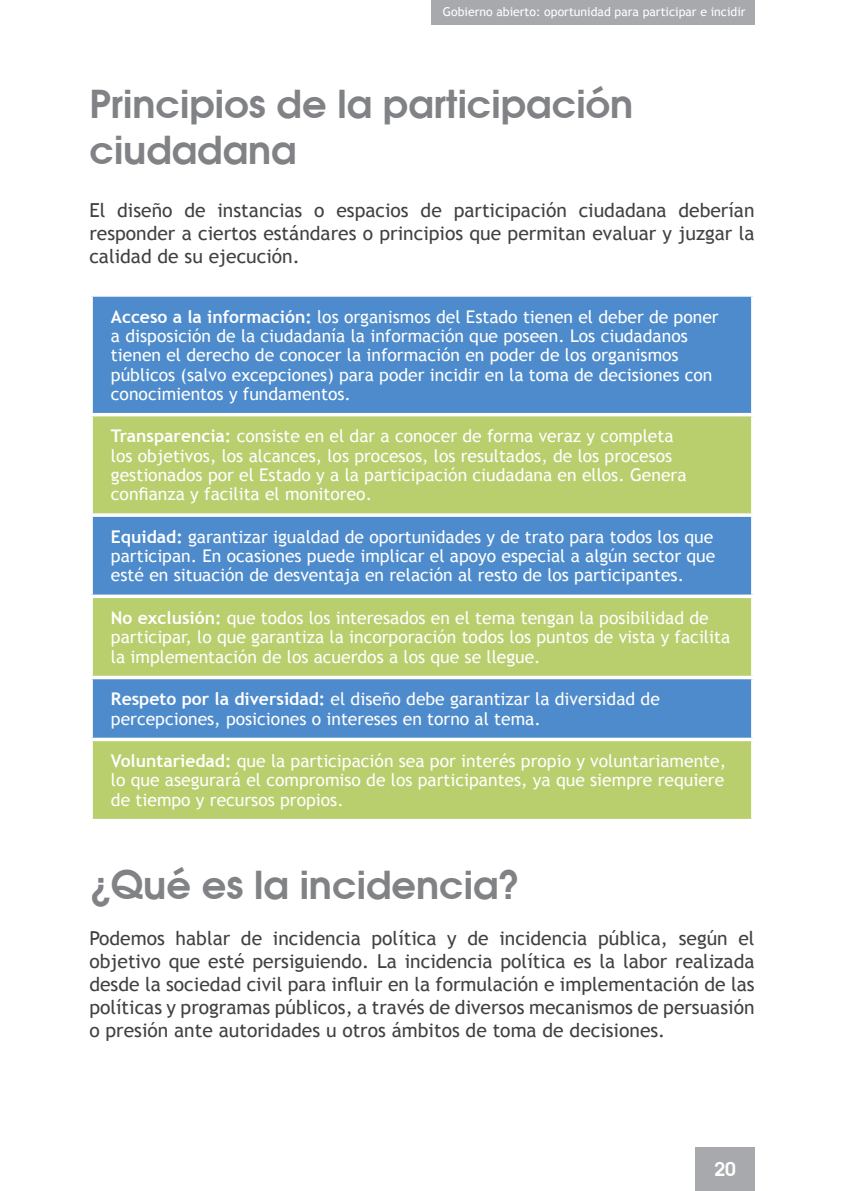
<style>
.page{position:relative;width:844px;height:1191px;background:#fff}
.page>*{position:absolute;margin:0;border:0;box-sizing:border-box;transform-origin:0 0}
.t1{font:600 38.5px/46.2px "Avant Garde";color:#808285}
.t2{font:19.25px/23.1px "Trebuchet MS";color:#414042;text-align:justify}
.t3{font:600 19.25px "Avant Garde";color:#fff}
.t4{font:17.5px/19.2px "Trebuchet MS";color:#fff}
.t5{font:12.25px "Trebuchet MS";color:#fff}
.s1{font-weight:700}
</style>
<div class="page">
<div style="left:695px;top:1147px;width:59px;height:44px;background:#a7a9ac"></div>
<div style="left:430px;top:0;width:324px;height:25px;background:#a7a9ac"></div>
<div style="left:93px;top:297px;width:658px;height:116px;background:#4d8bcc"></div>
<svg style="left:93px;top:416px;width:658px;height:403px;background:#93b68e"></svg>
<svg style="left:91px;top:296px;width:662px;height:1px"></svg>
<svg style="left:91px;top:297px;width:2px;height:116px"></svg>
<svg style="left:91px;top:416px;width:2px;height:97px"></svg>
<svg style="left:91px;top:513px;width:662px;height:4px"></svg>
<svg style="left:92px;top:517px;width:1px;height:77px"></svg>
<svg style="left:91px;top:594px;width:662px;height:4px"></svg>
<svg style="left:91px;top:598px;width:2px;height:78px"></svg>
<hr style="left:89px;top:676px;width:665px;height:3px;background:#fff">
<svg style="left:91px;top:679px;width:2px;height:58px"></svg>
<svg style="left:91px;top:737px;width:662px;height:4px"></svg>
<svg style="left:91px;top:741px;width:2px;height:78px"></svg>
<p class="t5" style="left:442px;top:5px;width:304px">Gobierno abierto: oportunidad para participar e incidir</p>
<h1 class="t1" style="left:89px;top:80px;width:545px">Principios de la participación ciudadana</h1>
<p class="t2" style="left:89px;top:199px;width:666px">El diseño de instancias o espacios de participación ciudadana deberían responder a ciertos estándares o principios que permitan evaluar y juzgar la calidad de su ejecución.</p>
<p class="t4" style="left:111px;top:307px;width:609px"><span class="s1">Acceso a la información:</span> los organismos del Estado tienen el deber de poner a disposición de la ciudadanía la información que poseen. Los ciudadanos tienen el derecho de conocer la información en poder de los organismos públicos (salvo excepciones) para poder incidir en la toma de decisiones con conocimientos y fundamentos.</p>
<p class="t4" style="left:111px;top:427px;width:577px"><span class="s1">Transparencia:</span> consiste en el dar a conocer de forma veraz y completa los objetivos, los alcances, los procesos, los resultados, de los procesos gestionados por el Estado y a la participación ciudadana en ellos. Genera confianza y facilita el monitoreo.</p>
<p class="t4" style="left:111px;top:527px;width:605px;text-align:justify"><span class="s1">Equidad:</span> garantizar igualdad de oportunidades y de trato para todos los que participan. En ocasiones puede implicar el apoyo especial a algún sector que esté en situación de desventaja en relación al resto de los participantes.</p>
<p class="t4" style="left:111px;top:608px;width:620px"><span class="s1">No exclusión:</span> que todos los interesados en el tema tengan la posibilidad de participar, lo que garantiza la incorporación todos los puntos de vista y facilita la implementación de los acuerdos a los que se llegue.</p>
<p class="t4" style="left:111px;top:689px;width:550px"><span class="s1">Respeto por la diversidad:</span> el diseño debe garantizar la diversidad de percepciones, posiciones o intereses en torno al tema.</p>
<p class="t4" style="left:111px;top:751px;width:616px;text-align:justify"><span class="s1">Voluntariedad:</span> que la participación sea por interés propio y voluntariamente, lo que asegurará el compromiso de los participantes, ya que siempre requiere de tiempo y recursos propios.</p>
<h1 class="t1" style="left:89px;top:860px;width:432px">¿Qué es la incidencia?</h1>
<p class="t2" style="left:89px;top:926px;width:666px">Podemos hablar de incidencia política y de incidencia pública, según el objetivo que esté persiguiendo. La incidencia política es la labor realizada desde la sociedad civil para influir en la formulación e implementación de las políticas y programas públicos, a través de diversos mecanismos de persuasión o presión ante autoridades u otros ámbitos de toma de decisiones.</p>
<p class="t3" style="left:714px;top:1156px;width:23px">20</p>
</div>
